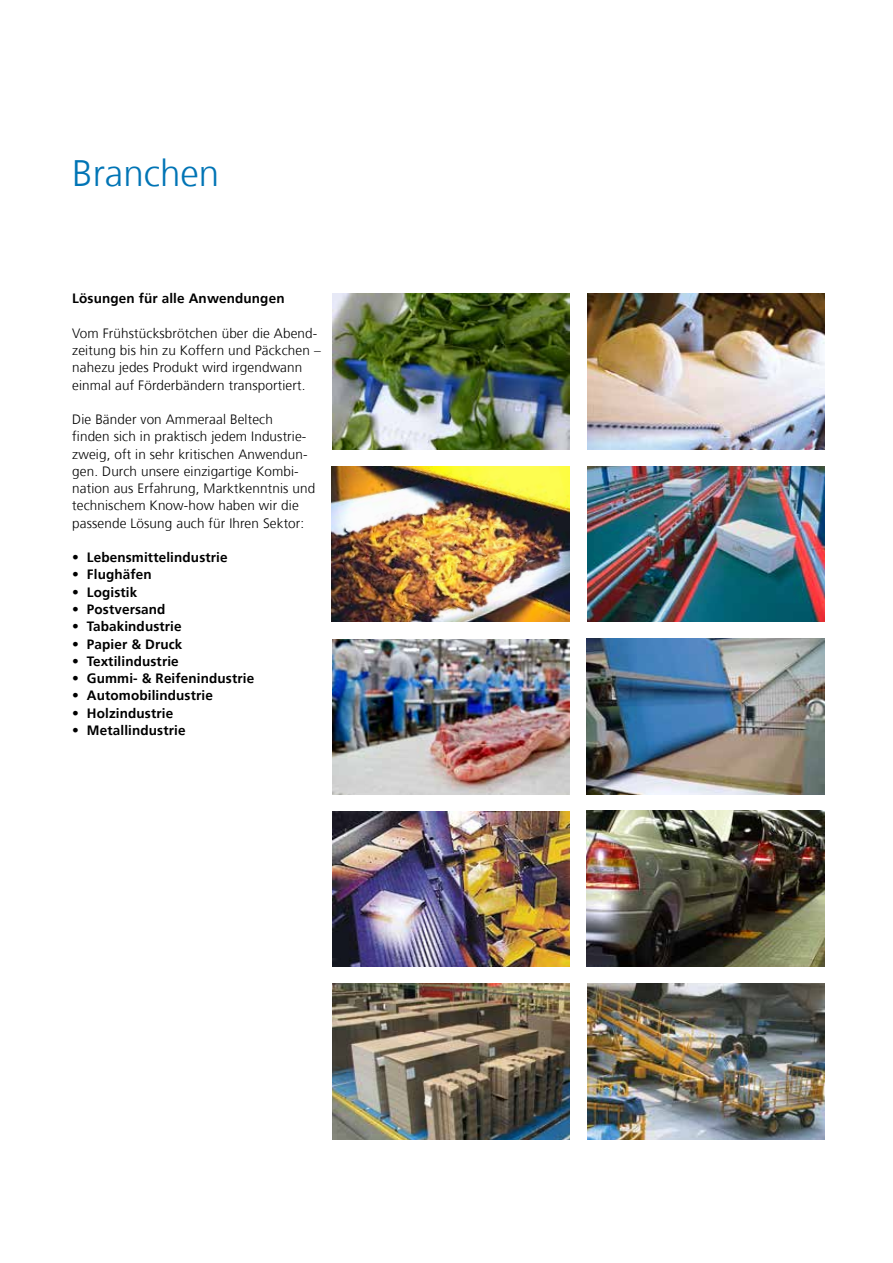
<style>
.page{position:relative;width:893px;height:1263px;background:#fff}
.page>*{position:absolute;margin:0;border:0;box-sizing:border-box;transform-origin:0 0}
.t1{font:300 36.75px "Frutiger";color:#0074b5}
.t2{font:300 13.5px/17.2px "Frutiger";letter-spacing:.01em;color:#000}
.t3{font:700 13.5px "Frutiger";letter-spacing:.01em;color:#000}
</style>
<div class="page">
<img style="left:587px;top:294px;width:238px;height:155px">
<img style="left:332px;top:466px;width:237px;height:155px">
<img style="left:332px;top:811px;width:237px;height:155px">
<img style="left:332px;top:294px;width:237px;height:155px">
<img style="left:332px;top:984px;width:237px;height:155px">
<img style="left:587px;top:810px;width:238px;height:156px">
<img style="left:587px;top:984px;width:238px;height:155px">
<img style="left:587px;top:466px;width:238px;height:155px">
<img style="left:332px;top:639px;width:237px;height:155px">
<img style="left:587px;top:639px;width:237px;height:155px">
<h1 class="t1" style="left:72px;top:152px;width:149px">Branchen</h1>
<p class="t3" style="left:72px;top:291px;width:214px">Lösungen für alle Anwendungen</p>
<p class="t2" style="left:72px;top:325px;width:250px">Vom Frühstücksbrötchen über die Abend&shy;zeitung bis hin zu Koffern und Päckchen – nahezu jedes Produkt wird irgendwann einmal auf Förderbändern transportiert.</p>
<p class="t2" style="left:72px;top:411px;width:244px">Die Bänder von Ammeraal Beltech<br>finden sich in praktisch jedem Industrie&shy;zweig, oft in sehr kritischen Anwendun&shy;gen. Durch unsere einzigartige Kombi&shy;nation aus Erfahrung, Marktkenntnis und technischem Know-how haben wir die passende Lösung auch für Ihren Sektor:</p>
<p class="t3" style="left:72px;top:550px;width:157px">• Lebensmittelindustrie</p>
<p class="t3" style="left:72px;top:567px;width:81px">• Flughäfen</p>
<p class="t3" style="left:72px;top:584px;width:67px">• Logistik</p>
<p class="t3" style="left:72px;top:601px;width:95px">• Postversand</p>
<p class="t3" style="left:72px;top:619px;width:111px">• Tabakindustrie</p>
<p class="t3" style="left:72px;top:636px;width:112px">• Papier &amp; Druck</p>
<p class="t3" style="left:72px;top:653px;width:108px">• Textilindustrie</p>
<p class="t3" style="left:72px;top:670px;width:184px">• Gummi- &amp; Reifenindustrie</p>
<p class="t3" style="left:72px;top:688px;width:142px">• Automobilindustrie</p>
<p class="t3" style="left:72px;top:705px;width:103px">• Holzindustrie</p>
<p class="t3" style="left:72px;top:722px;width:115px">• Metallindustrie</p>
</div>
